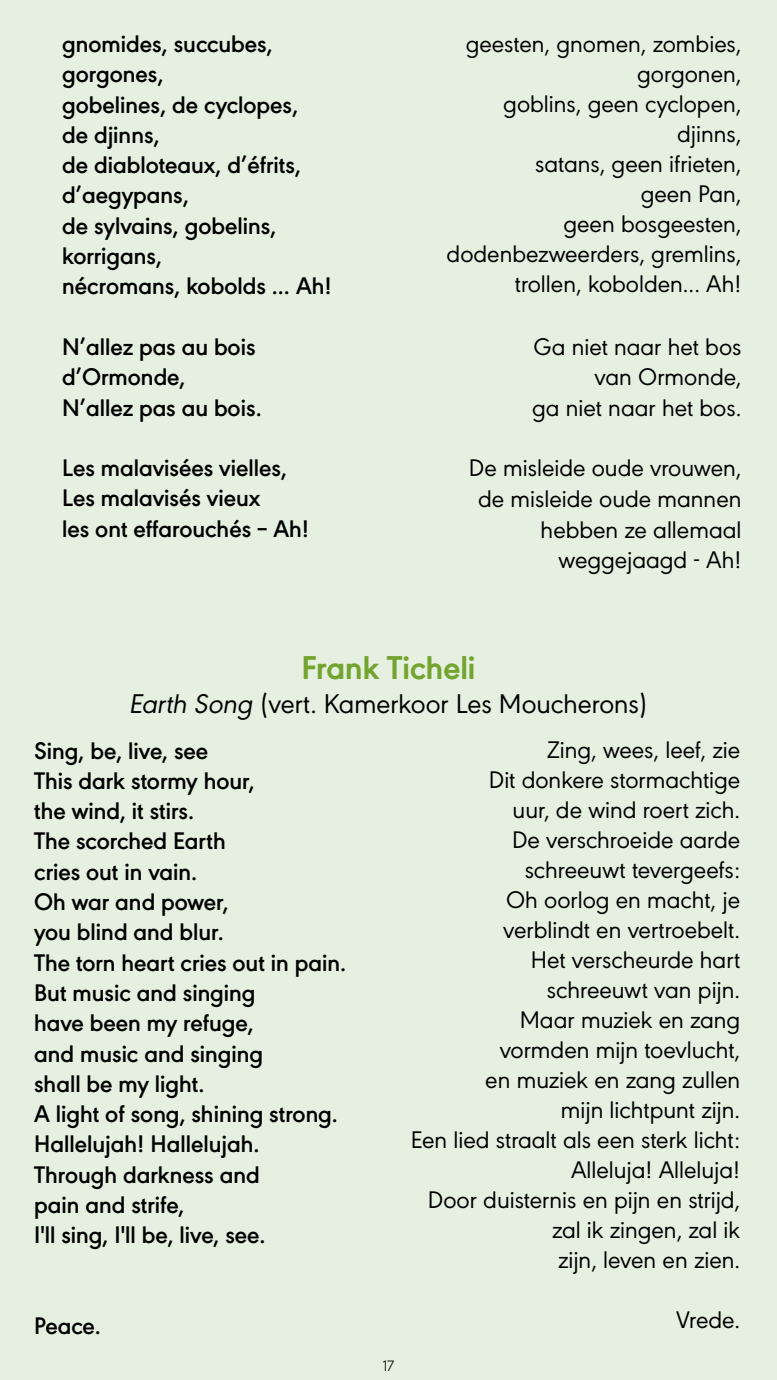
<style>
.page{position:relative;width:777px;height:1380px;background:#fff}
.page>*{position:absolute;margin:0;border:0;box-sizing:border-box;transform-origin:0 0}
.t1{font:700 34.38px "URW Geometric";color:#74a430}
.t2{font:28.12px "URW Geometric";color:#000}
.t3{font:25px/30px "URW Geometric";color:#000;text-align:right}
.t4{font:600 25px/30.3px "URW Geometric";color:#000}
.t5{font:300 15.62px "URW Geometric";color:#000}
.s1{font-style:italic}
</style>
<div class="page">
<div style="left:0;top:0;width:776px;height:1380px;background:#e6f0e1"></div>
<p class="t4" style="left:62px;top:27px;width:271px">gnomides, succubes, gorgones,<br>gobelines, de cyclopes,<br>de djinns,<br>de diabloteaux, d’éfrits, d’aegypans,<br>de sylvains, gobelins, korrigans,<br>nécromans, kobolds ... Ah!</p>
<p class="t4" style="left:62px;top:330px;width:201px">N’allez pas au bois d’Ormonde,<br>N’allez pas au bois.</p>
<p class="t4" style="left:62px;top:451px;width:248px">Les malavisées vielles,<br>Les malavisés vieux<br>les ont effarouchés – Ah!</p>
<p class="t3" style="left:446px;top:27px;width:296px">geesten, gnomen, zombies, gorgonen,<br>goblins, geen cyclopen, djinns,<br>satans, geen ifrieten,<br>geen Pan,<br>geen bosgeesten, dodenbezweerders, gremlins, trollen, kobolden... Ah!</p>
<p class="t3" style="left:532px;top:329px;width:211px;line-height:30.6px">Ga niet naar het bos van Ormonde,<br>ga niet naar het bos.</p>
<p class="t3" style="left:468px;top:451px;width:274px;line-height:30.6px">De misleide oude vrouwen, de misleide oude mannen hebben ze allemaal weggejaagd - Ah!</p>
<h1 class="t1" style="left:301px;top:642px;width:176px">Frank Ticheli</h1>
<p class="t2" style="left:130px;top:683px;width:519px"><span class="s1">Earth Song</span> (vert. Kamerkoor Les Moucherons)</p>
<p class="t4" style="left:34px;top:733px;width:313px">Sing, be, live, see<br>This dark stormy hour,<br>the wind, it stirs.<br>The scorched Earth<br>cries out in vain.<br>Oh war and power,<br>you blind and blur.<br>The torn heart cries out in pain.<br>But music and singing<br>have been my refuge,<br>and music and singing<br>shall be my light.<br>A light of song, shining strong.<br>Hallelujah! Hallelujah.<br>Through darkness and<br>pain and strife,<br>I'll sing, I'll be, live, see.</p>
<p class="t3" style="left:410px;top:733px;width:331px">Zing, wees, leef, zie<br>Dit donkere stormachtige<br>uur, de wind roert zich.<br>De verschroeide aarde schreeuwt tevergeefs:<br>Oh oorlog en macht, je<br>verblindt en vertroebelt.<br>Het verscheurde hart<br>schreeuwt van pijn.<br>Maar muziek en zang<br>vormden mijn toevlucht,<br>en muziek en zang zullen<br>mijn lichtpunt zijn.<br>Een lied straalt als een sterk licht:<br>Alleluja! Alleluja!<br>Door duisternis en pijn en strijd, zal ik zingen, zal ik<br>zijn, leven en zien.</p>
<p class="t3" style="left:676px;top:1303px;width:65px">Vrede.</p>
<p class="t4" style="left:34px;top:1309px;width:68px">Peace.</p>
<p class="t5" style="left:382px;top:1355px;width:13px">17</p>
</div>
